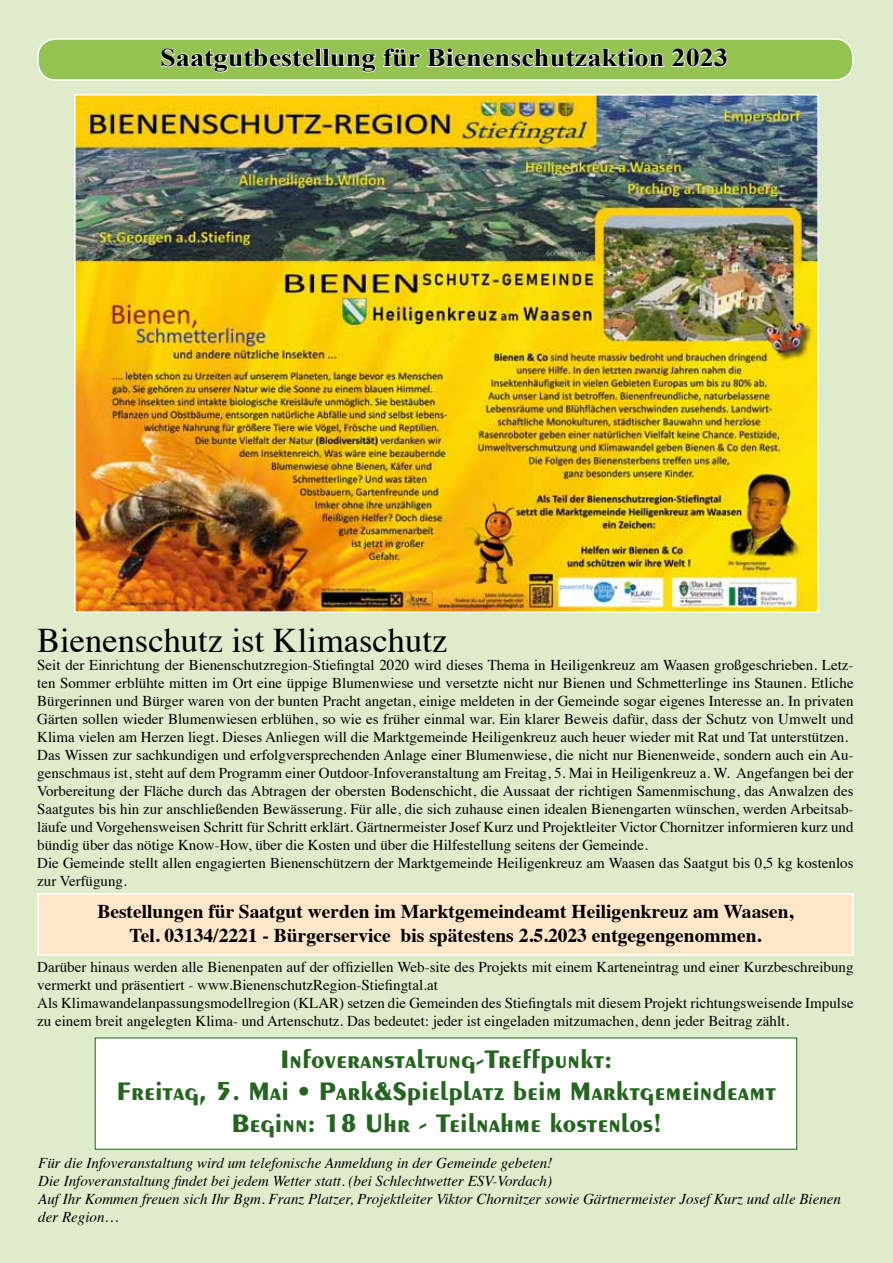
<style>
.page{position:relative;width:893px;height:1263px;background:#dfeccc}
.page>*{position:absolute;margin:0;border:0;box-sizing:border-box;transform-origin:0 0}
.t1{font:34.5px "Times";color:#000}
.t2{font:700 27px/32.4px "Peignot LT Std";color:#24651f;text-align:center}
.t3{font:700 25.5px "Times New Roman";color:#000;scale:1.11 1}
.t4{font:700 19.5px/23.4px "Times";color:#000;text-align:center}
.t5{font:15px/18px "Times";color:#000}
.t6{font:italic 15px/18px "Times";color:#000}
</style>
<div class="page">
<div style="left:38px;top:39px;width:815px;height:41px;background:#94c353;border-radius:18px"></div>
<div style="left:37px;top:38px;width:817px;height:43px;border:2px solid #fff;border-radius:18px"></div>
<svg style="left:160px;top:38px;width:505px;height:35px"></svg>
<svg style="left:671px;top:48px;width:57px;height:20px"></svg>
<div style="left:37px;top:893px;width:817px;height:63px;background:#fee6c8;border:2px solid #fff"></div>
<div style="left:95px;top:1037px;width:702px;height:112px;background:#fff"></div>
<img style="left:77px;top:97px;width:739px;height:513px">
<h3 class="t3" style="left:160px;top:40px;width:513px">Saatgutbestellung für Bienenschutzaktion 2023</h3>
<h1 class="t1" style="left:37px;top:608px;width:412px">Bienenschutz ist Klimaschutz</h1>
<p class="t5" style="left:37px;top:655px;width:818px">Seit der Einrichtung der Bienenschutzregion-Stiefingtal 2020 wird dieses Thema in Heiligenkreuz am Waasen großgeschrieben. Letz&shy;ten Sommer erblühte mitten im Ort eine üppige Blumenwiese und versetzte nicht nur Bienen und Schmetterlinge ins Staunen. Etliche Bürgerinnen und Bürger waren von der bunten Pracht angetan, einige meldeten in der Gemeinde sogar eigenes Interesse an. In privaten Gärten sollen wieder Blumenwiesen erblühen, so wie es früher einmal war. Ein klarer Beweis dafür, dass der Schutz von Umwelt und Klima vielen am Herzen liegt. Dieses Anliegen will die Marktgemeinde Heiligenkreuz auch heuer wieder mit Rat und Tat unterstützen.<br>Das Wissen zur sachkundigen und erfolgversprechenden Anlage einer Blumenwiese, die nicht nur Bienenweide, sondern auch ein Au&shy;genschmaus ist, steht auf dem Programm einer Outdoor-Infoveranstaltung am Freitag, 5. Mai in Heiligenkreuz a. W. Angefangen bei der Vorbereitung der Fläche durch das Abtragen der obersten Bodenschicht, die Aussaat der richtigen Samenmischung, das Anwalzen des Saatgutes bis hin zur anschließenden Bewässerung. Für alle, die sich zuhause einen idealen Bienengarten wünschen, werden Arbeitsab&shy;läufe und Vorgehensweisen Schritt für Schritt erklärt. Gärtnermeister Josef Kurz und Projektleiter Victor Chornitzer informieren kurz und bündig über das nötige Know-How, über die Kosten und über die Hilfestellung seitens der Gemeinde.<br>Die Gemeinde stellt allen engagierten Bienenschützern der Marktgemeinde Heiligenkreuz am Waasen das Saatgut bis 0,5 kg kostenlos zur Verfügung.</p>
<h3 class="t4" style="left:97px;top:898px;width:698px">Bestellungen für Saatgut werden im Marktgemeindeamt Heiligenkreuz am Waasen,<br>Tel. 03134/2221 - Bürgerservice bis spätestens 2.5.2023 entgegengenommen.</h3>
<p class="t5" style="left:37px;top:956px;width:818px">Darüber hinaus werden alle Bienenpaten auf der offiziellen Web-site des Projekts mit einem Karteneintrag und einer Kurzbeschreibung vermerkt und präsentiert - www.BienenschutzRegion-Stiefingtal.at<br>Als Klimawandelanpassungsmodellregion (KLAR) setzen die Gemeinden des Stiefingtals mit diesem Projekt richtungsweisende Impulse zu einem breit angelegten Klima- und Artenschutz. Das bedeutet: jeder ist eingeladen mitzumachen, denn jeder Beitrag zählt.</p>
<h2 class="t2" style="left:117px;top:1042px;width:661px">Infoveranstaltung-Treffpunkt:<br>Freitag, 5. Mai • Park&amp;Spielplatz beim Marktgemeindeamt<br>Beginn: 18 Uhr - Teilnahme kostenlos!</h2>
<p class="t6" style="left:38px;top:1153px;width:804px">Für die Infoveranstaltung wird um telefonische Anmeldung in der Gemeinde gebeten!<br>Die Infoveranstaltung findet bei jedem Wetter statt. (bei Schlechtwetter ESV-Vordach)<br>Auf Ihr Kommen freuen sich Ihr Bgm. Franz Platzer, Projektleiter Viktor Chornitzer sowie Gärtnermeister Josef Kurz und alle Bienen der Region…</p>
</div>
